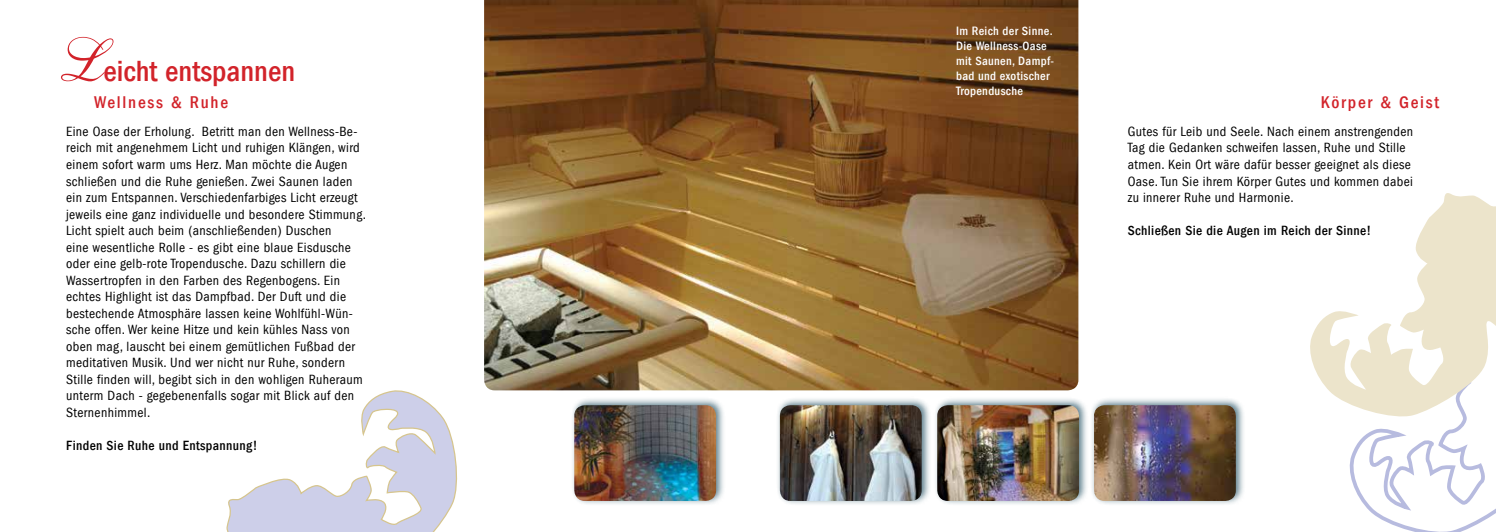
<style>
.page{position:relative;width:1496px;height:532px;background:#fff}
.page>*{position:absolute;margin:0;border:0;box-sizing:border-box;transform-origin:0 0}
.t1{font:500 condensed 30px "Franklin Gothic LT";color:#d2232a}
.t2{font:500 condensed 17.5px "Franklin Gothic LT";letter-spacing:.1em;color:#d2232a}
.t3{font:condensed 13.75px/16.5px "Franklin Gothic LT";letter-spacing:.025em;color:#000}
.t4{font:500 condensed 13.75px "Franklin Gothic LT";letter-spacing:.025em;color:#000}
.t5{font:500 condensed 12.5px/15px "Franklin Gothic LT";letter-spacing:.025em;color:#fff}
.s1{font-family:"English 111 Vivace BT";font-weight:400;font-stretch:normal;font-size:60px}
</style>
<div class="page">
<svg style="left:1349px;top:420px;width:146px;height:111px"></svg>
<svg style="left:1310px;top:193px;width:185px;height:227px"></svg>
<svg style="left:226px;top:390px;width:232px;height:141px"></svg>
<img style="left:484px;top:0;width:594px;height:390px">
<div style="left:570px;top:396px;width:155px;height:110px;background:#295567;opacity:.75"></div>
<img style="left:574px;top:405px;width:142px;height:95px">
<div style="left:933px;top:396px;width:155px;height:110px;background:#295567;opacity:.75"></div>
<img style="left:937px;top:405px;width:142px;height:95px">
<div style="left:1090px;top:396px;width:155px;height:110px;background:#295567;opacity:.75"></div>
<img style="left:1094px;top:405px;width:141px;height:95px">
<div style="left:776px;top:396px;width:155px;height:110px;background:#295567;opacity:.75"></div>
<img style="left:780px;top:405px;width:141px;height:95px">
<h1 class="t1" style="left:57px;top:54px;width:240px"><span class="s1">L</span>eicht entspannen</h1>
<p class="t2" style="left:94px;top:92px;width:135px">Wellness &amp; Ruhe</p>
<p class="t3" style="left:66px;top:123px;width:301px">Eine Oase der Erholung. Betritt man den Wellness-Be&shy;reich mit angenehmem Licht und ruhigen Klängen, wird einem sofort warm ums Herz. Man möchte die Augen schließen und die Ruhe genießen. Zwei Saunen laden ein zum Entspannen. Verschiedenfarbiges Licht erzeugt jeweils eine ganz individuelle und besondere Stimmung.<br>Licht spielt auch beim (anschließenden) Duschen<br>eine wesentliche Rolle - es gibt eine blaue Eisdusche oder eine gelb-rote Tropendusche. Dazu schillern die Wassertropfen in den Farben des Regenbogens. Ein echtes Highlight ist das Dampfbad. Der Duft und die bestechende Atmosphäre lassen keine Wohlfühl-Wün&shy;sche offen. Wer keine Hitze und kein kühles Nass von oben mag, lauscht bei einem gemütlichen Fußbad der meditativen Musik. Und wer nicht nur Ruhe, sondern Stille finden will, begibt sich in den wohligen Ruheraum unterm Dach - gegebenenfalls sogar mit Blick auf den Sternenhimmel.</p>
<p class="t4" style="left:66px;top:437px;width:193px">Finden Sie Ruhe und Entspannung!</p>
<p class="t5" style="left:956px;top:24px;width:100px">Im Reich der Sinne.<br>Die Wellness-Oase mit Saunen, Dampf&shy;bad und exotischer<br>Tropendusche</p>
<p class="t2" style="left:1320px;top:92px;width:120px">Körper &amp; Geist</p>
<p class="t3" style="left:1127px;top:123px;width:287px">Gutes für Leib und Seele. Nach einem anstrengenden Tag die Gedanken schweifen lassen, Ruhe und Stille atmen. Kein Ort wäre dafür besser geeignet als diese Oase. Tun Sie ihrem Körper Gutes und kommen dabei zu innerer Ruhe und Harmonie.</p>
<p class="t4" style="left:1127px;top:222px;width:245px">Schließen Sie die Augen im Reich der Sinne!</p>
</div>
